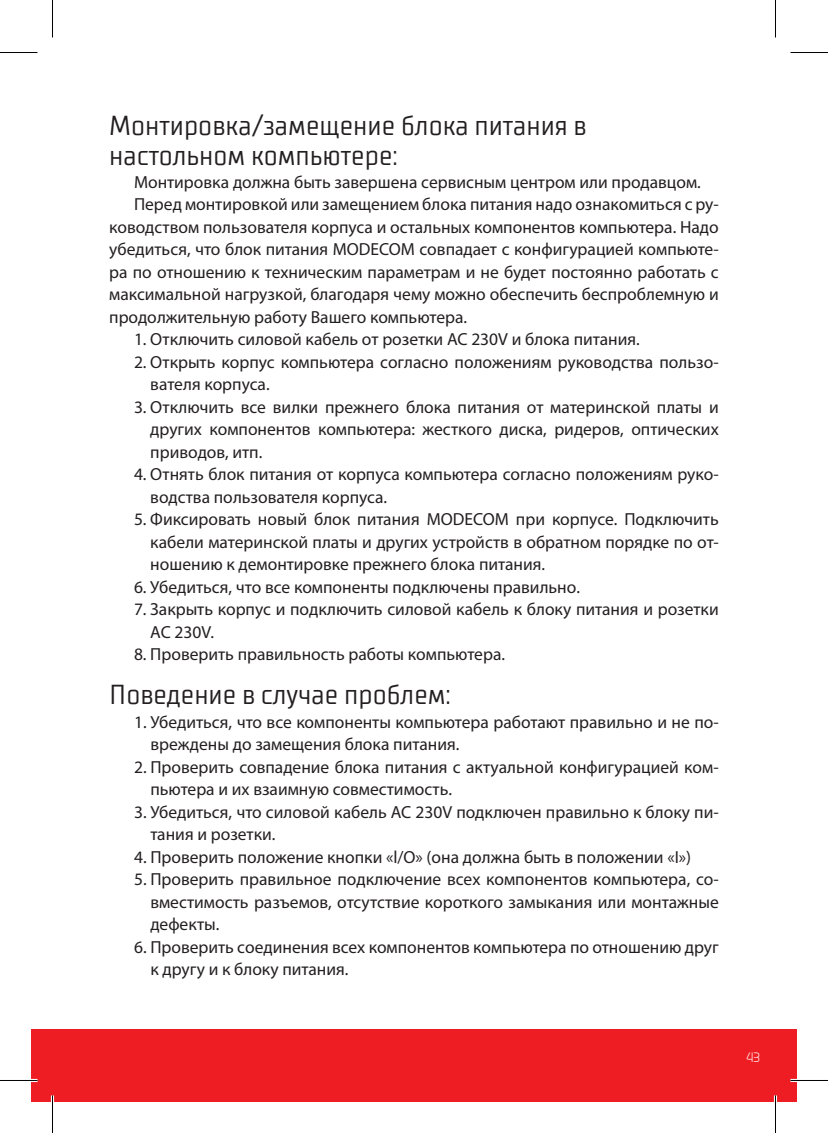
<style>
.page{position:relative;width:828px;height:1133px;background:#fff}
.page>*{position:absolute;margin:0;border:0;box-sizing:border-box;transform-origin:0 0}
.t1{font:27.5px/30px "TT Supermolot Condensed";color:#231f20}
.t2{font:17.5px/22.5px "Myriad Pro";color:#231f20}
.t3{font:13.5px "Dekar";color:#fff}
</style>
<div class="page">
<div style="left:31px;top:1029px;width:766px;height:72px;background:#ee1d23"></div>
<hr style="left:0;top:1078px;width:38px;height:4px;background:#fff">
<hr style="left:790px;top:1078px;width:38px;height:4px;background:#fff">
<hr style="left:51px;top:1095px;width:3px;height:38px;background:#fff">
<hr style="left:774px;top:1095px;width:3px;height:38px;background:#fff">
<hr style="left:0;top:52px;width:38px;height:1px;background:#000">
<hr style="left:790px;top:52px;width:38px;height:1px;background:#000">
<hr style="left:0;top:1080px;width:38px;height:1px;background:#000">
<hr style="left:790px;top:1080px;width:38px;height:1px;background:#000">
<hr style="left:52px;top:0;width:1px;height:38px;background:#000">
<hr style="left:52px;top:1095px;width:1px;height:38px;background:#000">
<hr style="left:775px;top:0;width:1px;height:38px;background:#000">
<hr style="left:775px;top:1095px;width:1px;height:38px;background:#000">
<h1 class="t1" style="left:109px;top:111px;width:479px">Монтировка/замещение блока питания в настольном компьютере:</h1>
<p class="t2" style="left:134px;top:170px;width:568px">Монтировка должна быть завершена сервисным центром или продавцом.</p>
<p class="t2" style="left:134px;top:193px;width:586px">Перед монтировкой или замещением блока питания надо ознакомиться с ру-</p>
<p class="t2" style="left:109px;top:215px;width:611px">ководством пользователя корпуса и остальных компонентов компьютера. Надо</p>
<p class="t2" style="left:109px;top:238px;width:611px">убедиться, что блок питания MODECOM совпадает с конфигурацией компьюте-</p>
<p class="t2" style="left:109px;top:260px;width:611px">ра по отношению к техническим параметрам и не будет постоянно работать с</p>
<p class="t2" style="left:109px;top:283px;width:611px">максимальной нагрузкой, благодаря чему можно обеспечить беспроблемную и</p>
<p class="t2" style="left:109px;top:305px;width:359px">продолжительную работу Вашего компьютера.</p>
<p class="t2" style="left:134px;top:328px;width:507px">1. Отключить силовой кабель от розетки AC 230V и блока питания.</p>
<p class="t2" style="left:150px;top:350px;width:570px;text-indent:-16px">2. Открыть корпус компьютера согласно положениям руководства пользо&shy;вателя корпуса.</p>
<p class="t2" style="left:150px;top:395px;width:570px;text-align:justify;text-indent:-16px">3. Отключить все вилки прежнего блока питания от материнской платы и других компонентов компьютера: жесткого диска, ридеров, оптических приводов, итп.</p>
<p class="t2" style="left:150px;top:463px;width:570px;text-indent:-16px">4. Отнять блок питания от корпуса компьютера согласно положениям руко&shy;водства пользователя корпуса.</p>
<p class="t2" style="left:150px;top:508px;width:570px;text-align:justify;text-indent:-16px">5. Фиксировать новый блок питания MODECOM при корпусе. Подключить кабели материнской платы и других устройств в обратном порядке по от&shy;ношению к демонтировке прежнего блока питания.</p>
<p class="t2" style="left:134px;top:575px;width:447px">6. Убедиться, что все компоненты подключены правильно.</p>
<p class="t2" style="left:150px;top:598px;width:570px;text-indent:-16px">7. Закрыть корпус и подключить силовой кабель к блоку питания и розетки<br>AC 230V.</p>
<p class="t2" style="left:134px;top:643px;width:372px">8. Проверить правильность работы компьютера.</p>
<h1 class="t1" style="left:109px;top:680px;width:343px">Поведение в случае проблем:</h1>
<p class="t2" style="left:150px;top:710px;width:570px;text-indent:-16px">1. Убедиться, что все компоненты компьютера работают правильно и не по&shy;вреждены до замещения блока питания.</p>
<p class="t2" style="left:150px;top:755px;width:570px;text-indent:-16px">2. Проверить совпадение блока питания с актуальной конфигурацией ком&shy;пьютера и их взаимную совместимость.</p>
<p class="t2" style="left:150px;top:800px;width:570px;text-indent:-16px">3. Убедиться, что силовой кабель AC 230V подключен правильно к блоку пи&shy;тания и розетки.</p>
<p class="t2" style="left:134px;top:845px;width:559px">4. Проверить положение кнопки «l/O» (она должна быть в положении «I»)</p>
<p class="t2" style="left:150px;top:868px;width:570px;text-align:justify;text-indent:-16px">5. Проверить правильное подключение всех компонентов компьютера, со&shy;вместимость разъемов, отсутствие короткого замыкания или монтажные дефекты.</p>
<p class="t2" style="left:150px;top:935px;width:570px;text-indent:-16px">6. Проверить соединения всех компонентов компьютера по отношению друг к другу и к блоку питания.</p>
<p class="t3" style="left:746px;top:1051px;width:15px">43</p>
</div>
